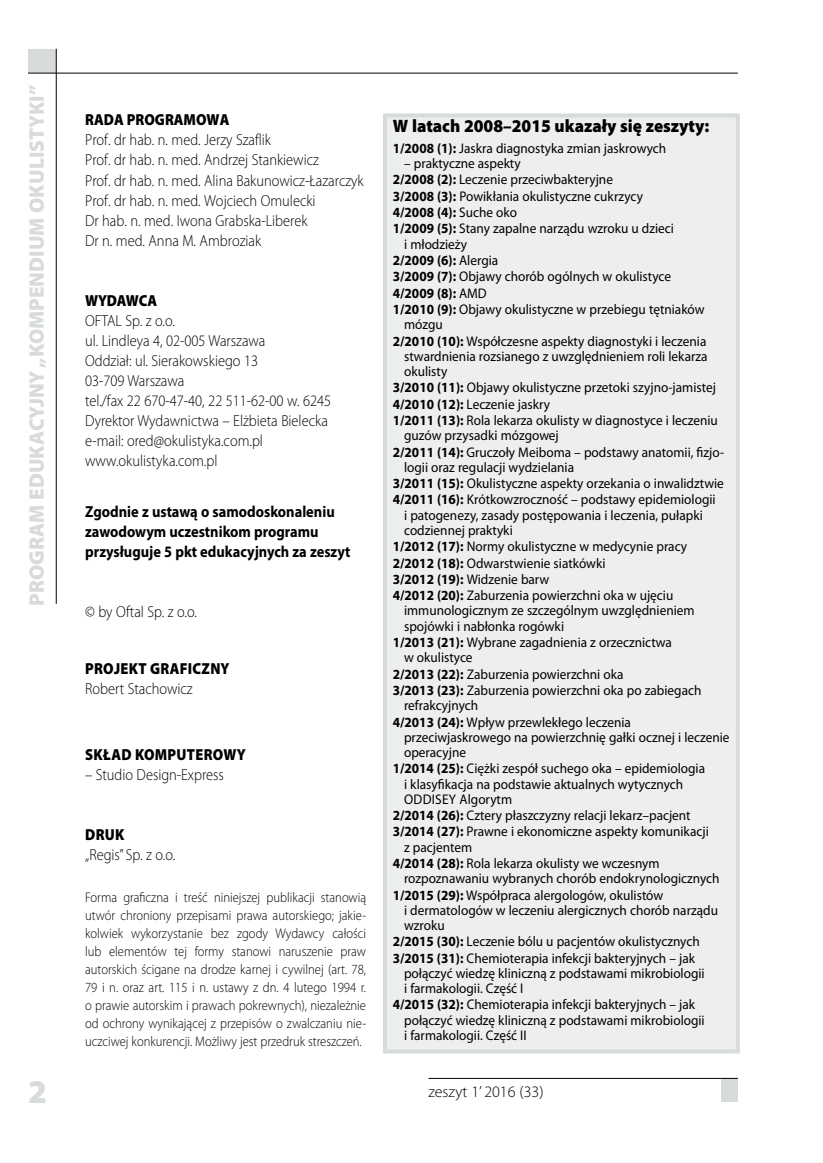
<style>
.page{position:relative;width:823px;height:1163px;background:#fff}
.page>*{position:absolute;margin:0;border:0;box-sizing:border-box;transform-origin:0 0}
.t1{font:900 33px "Myriad Pro";color:#d8dbdc}
.t2{font:900 21px "Myriad Pro";color:#d8dbdc}
.t3{font:900 18px "Myriad Pro";color:#000;scale:.95 1}
.t4{font:300 16px/20px "Myriad Pro";color:#000;scale:.9 1}
.t5{font:700 16px/20px "Myriad Pro";color:#000;scale:.9 1}
.t6{font:900 16px "Myriad Pro";letter-spacing:.02em;color:#000;scale:.9 1}
.t7{font:300 16px "Myriad Pro";color:#000}
.t8{font:14px "Myriad Pro";color:#000;scale:.95 1}
.t9{font:300 14px/18px "Myriad Pro";color:#000;text-align:justify;scale:.9 1}
.t10{font:700 14px "Myriad Pro";color:#000;scale:.95 1}
.s1{font-weight:900}
.s2{font-weight:700}
.s3{font-weight:400}
</style>
<div class="page">
<div style="left:721px;top:1077px;width:16px;height:24px;background:#d8dbdc"></div>
<hr style="left:428px;top:1077px;width:309px;height:1px;background:#000">
<div style="left:28px;top:49px;width:28px;height:24px;background:#d8dbdc"></div>
<hr style="left:28px;top:73px;width:709px;height:1px;background:#000">
<hr style="left:56px;top:49px;width:1px;height:554px;background:#000">
<div style="left:383px;top:113px;width:356px;height:940px;background:#edeeef;border:4px solid #d8dbdc"></div>
<p class="t2" style="left:23px;top:605px;width:522px;rotate:-90deg">PROGRAM EDUKACYJNY „KOMPENDIUM OKULISTYKI”</p>
<p class="t4" style="left:85px;top:110px;width:311px"><span class="s1">RADA PROGRAMOWA<br></span>Prof. dr hab. n. med. Jerzy Szaflik<br>Prof. dr hab. n. med. Andrzej Stankiewicz<br>Prof. dr hab. n. med. Alina Bakunowicz-Łazarczyk Prof. dr hab. n. med. Wojciech Omulecki<br>Dr hab. n. med. Iwona Grabska-Liberek<br>Dr n. med. Anna M. Ambroziak</p>
<p class="t4" style="left:85px;top:290px;width:275px"><span class="s1">WYDAWCA<br></span>OFTAL Sp. z o.o.<br>ul. Lindleya 4, 02-005 Warszawa<br>Oddział: ul. Sierakowskiego 13<br>03-709 Warszawa<br>tel./fax 22 670-47-40, 22 511-62-00 w. 6245<br>Dyrektor Wydawnictwa – Elżbieta Bielecka e-mail: ored@okulistyka.com.pl www.okulistyka.com.pl</p>
<p class="t5" style="left:85px;top:501px;width:296px">Zgodnie z ustawą o samodoskonaleniu zawodowym uczestnikom programu przysługuje 5 pkt edukacyjnych za zeszyt</p>
<p class="t4" style="left:85px;top:602px;width:126px">© by Oftal Sp. z o.o.</p>
<p class="t6" style="left:85px;top:658px;width:50px">PROJEKT</p>
<p class="t6" style="left:150px;top:658px;width:12px">GRA</p>
<p class="t4" style="left:85px;top:659px;width:125px;text-align:right"><span class="s1">FICZNY<br></span>Robert Stachowicz</p>
<p class="t6" style="left:85px;top:743px;width:68px">SKŁAD KOMPUTEROWY</p>
<p class="t4" style="left:85px;top:764px;width:155px">– Studio Design-Express</p>
<p class="t4" style="left:85px;top:824px;width:102px"><span class="s1">DRUK<br></span>„Regis” Sp. z o.o.</p>
<p class="t9" style="left:85px;top:888px;width:313px">Forma graficzna i treść niniejszej publikacji stanowią utwór chroniony przepisami prawa autorskiego; jakie&shy;kolwiek wykorzystanie bez zgody Wydawcy całości lub elementów tej formy stanowi naruszenie praw autorskich ścigane na drodze karnej i cywilnej (art. 78, 79 i n. oraz art. 115 i n. ustawy z dn. 4 lutego 1994 r. o prawie autorskim i prawach pokrewnych), niezależnie od ochrony wynikającej z przepisów o zwalczaniu nie&shy;uczciwej konkurencji. Możliwy jest przedruk streszczeń.</p>
<p class="t3" style="left:392px;top:114px;width:334px">W LATACH 2008–2015 UKAZAŁY SIĘ ZESZYTY:</p>
<p class="t8" style="left:392px;top:139px;width:289px"><span class="s2">1/2008 (1):</span> Jaskra diagnostyka zmian jaskrowych</p>
<p class="t8" style="left:404px;top:155px;width:124px">– praktyczne aspekty</p>
<p class="t8" style="left:392px;top:171px;width:233px"><span class="s2">2/2008 (2):</span> Leczenie przeciwbakteryjne</p>
<p class="t8" style="left:392px;top:187px;width:265px"><span class="s2">3/2008 (3):</span> Powikłania okulistyczne cukrzycy</p>
<p class="t10" style="left:392px;top:203px;width:132px">4/2008 (4): <span class="s3">Suche oko</span></p>
<p class="t8" style="left:392px;top:220px;width:297px"><span class="s2">1/2009 (5):</span> Stany zapalne narządu wzroku u dzieci</p>
<p class="t8" style="left:404px;top:235px;width:68px">i młodzieży</p>
<p class="t10" style="left:392px;top:251px;width:112px">2/2009 (6): <span class="s3">Alergia</span></p>
<p class="t8" style="left:392px;top:268px;width:294px"><span class="s2">3/2009 (7):</span> Objawy chorób ogólnych w okulistyce</p>
<p class="t10" style="left:392px;top:284px;width:100px">4/2009 (8): <span class="s3">AMD</span></p>
<p class="t8" style="left:392px;top:300px;width:329px"><span class="s2">1/2010 (9):</span> Objawy okulistyczne w przebiegu tętniaków</p>
<p class="t8" style="left:404px;top:316px;width:42px">mózgu</p>
<p class="t8" style="left:392px;top:332px;width:331px"><span class="s2">2/2010 (10):</span> Współczesne aspekty diagnostyki i leczenia</p>
<p class="t8" style="left:404px;top:347px;width:321px">stwardnienia rozsianego z uwzględnieniem roli lekarza</p>
<p class="t8" style="left:404px;top:362px;width:47px">okulisty</p>
<p class="t8" style="left:392px;top:379px;width:341px"><span class="s2">3/2010 (11):</span> Objawy okulistyczne przetoki szyjno-jamistej</p>
<p class="t8" style="left:392px;top:395px;width:167px"><span class="s2">4/2010 (12):</span> Leczenie jaskry</p>
<p class="t8" style="left:392px;top:411px;width:343px"><span class="s2">1/2011 (13):</span> Rola lekarza okulisty w diagnostyce i leczeniu</p>
<p class="t8" style="left:404px;top:427px;width:164px">guzów przysadki mózgowej</p>
<p class="t8" style="left:392px;top:443px;width:350px"><span class="s2">2/2011 (14):</span> Gruczoły Meiboma – podstawy anatomii, fizjo-</p>
<p class="t8" style="left:404px;top:458px;width:180px">logii oraz regulacji wydzielania</p>
<p class="t8" style="left:392px;top:474px;width:350px"><span class="s2">3/2011 (15):</span> Okulistyczne aspekty orzekania o inwalidztwie</p>
<p class="t8" style="left:392px;top:491px;width:341px"><span class="s2">4/2011 (16):</span> Krótkowzroczność – podstawy epidemiologii</p>
<p class="t8" style="left:404px;top:506px;width:316px">i patogenezy, zasady postępowania i leczenia, pułapki</p>
<p class="t8" style="left:404px;top:521px;width:116px">codziennej praktyki</p>
<p class="t8" style="left:392px;top:538px;width:311px"><span class="s2">1/2012 (17):</span> Normy okulistyczne w medycynie pracy</p>
<p class="t8" style="left:392px;top:554px;width:225px"><span class="s2">2/2012 (18):</span> Odwarstwienie siatkówki</p>
<p class="t8" style="left:392px;top:570px;width:166px"><span class="s2">3/2012 (19):</span> Widzenie barw</p>
<p class="t8" style="left:392px;top:587px;width:297px"><span class="s2">4/2012 (20):</span> Zaburzenia powierzchni oka w ujęciu</p>
<p class="t8" style="left:404px;top:602px;width:307px">immunologicznym ze szczególnym uwzględnieniem</p>
<p class="t8" style="left:404px;top:617px;width:170px">spojówki i nabłonka rogówki</p>
<p class="t8" style="left:392px;top:633px;width:295px"><span class="s2">1/2013 (21):</span> Wybrane zagadnienia z orzecznictwa</p>
<p class="t8" style="left:404px;top:648px;width:74px">w okulistyce</p>
<p class="t8" style="left:392px;top:665px;width:244px"><span class="s2">2/2013 (22):</span> Zaburzenia powierzchni oka</p>
<p class="t8" style="left:392px;top:681px;width:326px"><span class="s2">3/2013 (23):</span> Zaburzenia powierzchni oka po zabiegach</p>
<p class="t8" style="left:404px;top:696px;width:79px">refrakcyjnych</p>
<p class="t8" style="left:392px;top:713px;width:252px"><span class="s2">4/2013 (24):</span> Wpływ przewlekłego leczenia</p>
<p class="t8" style="left:404px;top:728px;width:344px">przeciwjaskrowego na powierzchnię gałki ocznej i leczenie</p>
<p class="t8" style="left:404px;top:743px;width:67px">operacyjne</p>
<p class="t8" style="left:392px;top:759px;width:330px"><span class="s2">1/2014 (25):</span> Ciężki zespół suchego oka – epidemiologia</p>
<p class="t8" style="left:404px;top:775px;width:295px">i klasyfikacja na podstawie aktualnych wytycznych</p>
<p class="t8" style="left:404px;top:790px;width:19px">Oddisey</p>
<p class="t8" style="left:459px;top:790px;width:57px">Algorytm</p>
<p class="t8" style="left:392px;top:806px;width:315px"><span class="s2">2/2014 (26):</span> Cztery płaszczyzny relacji lekarz–pacjent</p>
<p class="t8" style="left:392px;top:823px;width:334px"><span class="s2">3/2014 (27):</span> Prawne i ekonomiczne aspekty komunikacji</p>
<p class="t8" style="left:404px;top:838px;width:73px">z pacjentem</p>
<p class="t8" style="left:392px;top:854px;width:282px"><span class="s2">4/2014 (28):</span> Rola lekarza okulisty we wczesnym</p>
<p class="t8" style="left:404px;top:869px;width:333px">rozpoznawaniu wybranych chorób endokrynologicznych</p>
<p class="t8" style="left:392px;top:886px;width:286px"><span class="s2">1/2015 (29):</span> Współpraca alergologów, okulistów</p>
<p class="t8" style="left:404px;top:901px;width:332px">i dermatologów w leczeniu alergicznych chorób narządu</p>
<p class="t8" style="left:404px;top:916px;width:44px">wzroku</p>
<p class="t8" style="left:392px;top:932px;width:324px"><span class="s2">2/2015 (30):</span> Leczenie bólu u pacjentów okulistycznych</p>
<p class="t8" style="left:392px;top:949px;width:319px"><span class="s2">3/2015 (31):</span> Chemioterapia infekcji bakteryjnych – jak</p>
<p class="t8" style="left:404px;top:964px;width:318px">połączyć wiedzę kliniczną z podstawami mikrobiologii</p>
<p class="t8" style="left:404px;top:979px;width:127px">i farmakologii. Część I</p>
<p class="t8" style="left:392px;top:995px;width:319px"><span class="s2">4/2015 (32):</span> Chemioterapia infekcji bakteryjnych – jak</p>
<p class="t8" style="left:404px;top:1011px;width:318px">połączyć wiedzę kliniczną z podstawami mikrobiologii</p>
<p class="t8" style="left:404px;top:1026px;width:130px">i farmakologii. Część II</p>
<p class="t1" style="left:28px;top:1069px;width:20px">2</p>
<p class="t7" style="left:428px;top:1082px;width:116px">zeszyt 1’ 2016 (33)</p>
</div>
